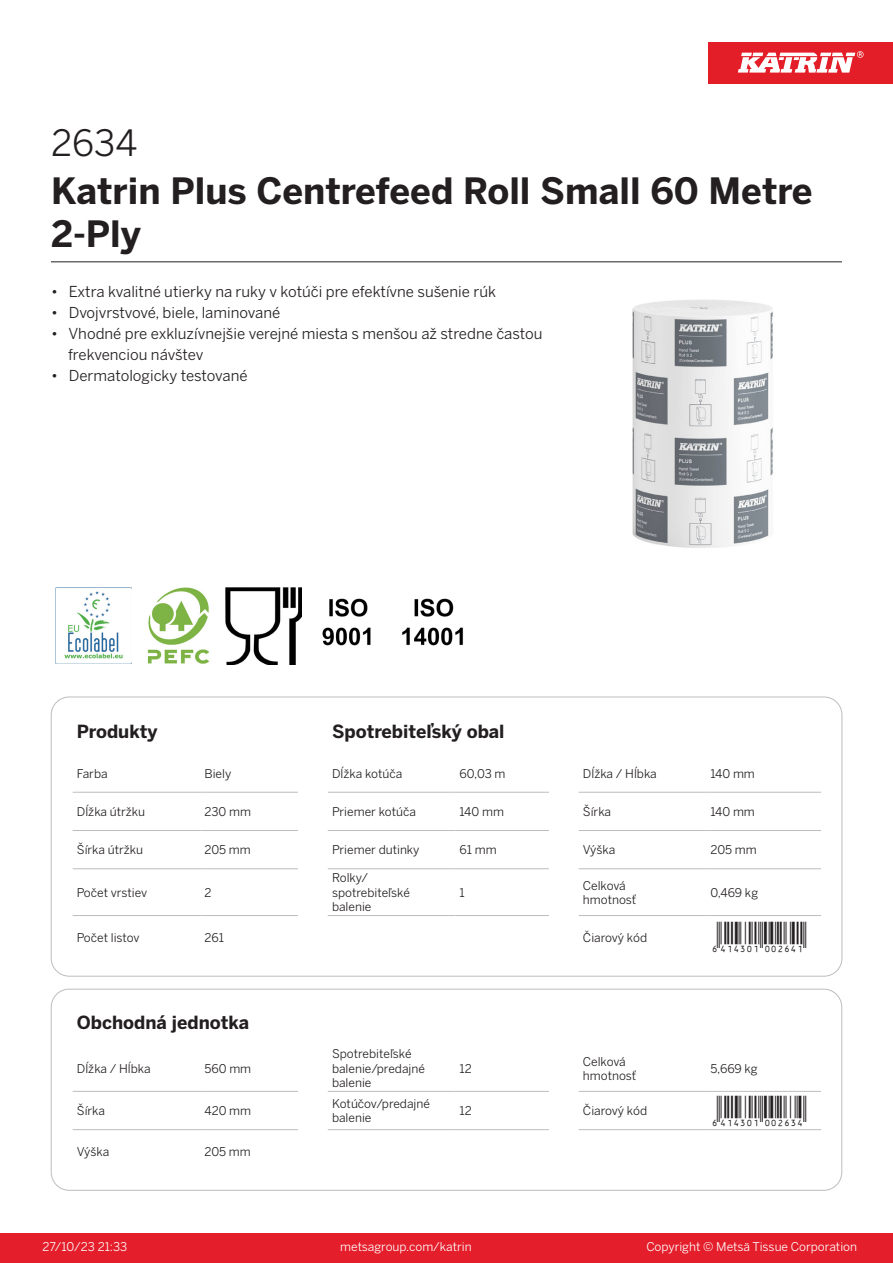
<style>
.page{position:relative;width:893px;height:1263px;background:#fff}
.page>*{position:absolute;margin:0;border:0;box-sizing:border-box;transform-origin:0 0}
.Product_Name{font:700 36px/43.2px "Benton Sans";color:#231f20}
.External_material_co{font:36px "Benton Sans";color:#231f20}
.T_EAN{font:30px "Viisas EAN Matala";color:#231f20}
.T_TableHeader{font:700 18px "Benton Sans";color:#231f20}
.MarketingBullets{font:15px/21px "Benton Sans";color:#231f20}
.T_TableBody{font:12px/14.4px "Benton Sans";color:#231f20}
.t1{font:12px "Benton Sans";color:#fff}
</style>
<div class="page">
<div style="left:0;top:1233px;width:893px;height:30px;background:#e41e2b"></div>
<div style="left:708px;top:43px;width:185px;height:41px;background:#e31e28"></div>
<svg style="left:738px;top:51px;width:126px;height:22px"></svg>
<hr style="left:73px;top:792px;width:127px;height:1px;background:#bcbdc0">
<hr style="left:200px;top:792px;width:98px;height:1px;background:#bcbdc0">
<hr style="left:328px;top:792px;width:127px;height:1px;background:#bcbdc0">
<hr style="left:455px;top:792px;width:94px;height:1px;background:#bcbdc0">
<hr style="left:579px;top:792px;width:127px;height:1px;background:#bcbdc0">
<hr style="left:706px;top:792px;width:115px;height:1px;background:#bcbdc0">
<hr style="left:73px;top:830px;width:127px;height:1px;background:#bcbdc0">
<hr style="left:200px;top:830px;width:98px;height:1px;background:#bcbdc0">
<hr style="left:328px;top:830px;width:127px;height:1px;background:#bcbdc0">
<hr style="left:455px;top:830px;width:94px;height:1px;background:#bcbdc0">
<hr style="left:579px;top:830px;width:127px;height:1px;background:#bcbdc0">
<hr style="left:706px;top:830px;width:115px;height:1px;background:#bcbdc0">
<hr style="left:73px;top:868px;width:127px;height:1px;background:#bcbdc0">
<hr style="left:200px;top:868px;width:98px;height:1px;background:#bcbdc0">
<hr style="left:328px;top:868px;width:127px;height:1px;background:#bcbdc0">
<hr style="left:455px;top:868px;width:94px;height:1px;background:#bcbdc0">
<hr style="left:579px;top:868px;width:127px;height:1px;background:#bcbdc0">
<hr style="left:706px;top:868px;width:115px;height:1px;background:#bcbdc0">
<hr style="left:73px;top:915px;width:127px;height:1px;background:#bcbdc0">
<hr style="left:200px;top:915px;width:98px;height:1px;background:#bcbdc0">
<hr style="left:328px;top:915px;width:127px;height:1px;background:#bcbdc0">
<hr style="left:455px;top:915px;width:94px;height:1px;background:#bcbdc0">
<hr style="left:579px;top:915px;width:127px;height:1px;background:#bcbdc0">
<hr style="left:706px;top:915px;width:115px;height:1px;background:#bcbdc0">
<hr style="left:73px;top:1091px;width:127px;height:1px;background:#bcbdc0">
<hr style="left:200px;top:1091px;width:98px;height:1px;background:#bcbdc0">
<hr style="left:328px;top:1091px;width:127px;height:1px;background:#bcbdc0">
<hr style="left:455px;top:1091px;width:94px;height:1px;background:#bcbdc0">
<hr style="left:579px;top:1091px;width:127px;height:1px;background:#bcbdc0">
<hr style="left:706px;top:1091px;width:115px;height:1px;background:#bcbdc0">
<hr style="left:73px;top:1129px;width:127px;height:1px;background:#bcbdc0">
<hr style="left:200px;top:1129px;width:98px;height:1px;background:#bcbdc0">
<hr style="left:328px;top:1129px;width:127px;height:1px;background:#bcbdc0">
<hr style="left:455px;top:1129px;width:94px;height:1px;background:#bcbdc0">
<hr style="left:579px;top:1129px;width:127px;height:1px;background:#bcbdc0">
<hr style="left:706px;top:1129px;width:115px;height:1px;background:#bcbdc0">
<div style="left:51px;top:989px;width:791px;height:201px;border:1px solid #bcbdc0;border-radius:18px"></div>
<img style="left:632px;top:300px;width:141px;height:248px">
<img style="left:55px;top:587px;width:77px;height:77px">
<img style="left:147px;top:587px;width:63px;height:77px">
<img style="left:225px;top:587px;width:77px;height:77px">
<img style="left:322px;top:598px;width:49px;height:48px">
<img style="left:402px;top:598px;width:61px;height:48px">
<hr style="left:51px;top:261px;width:791px;height:1px;background:#231f20">
<p class="External_material_co" style="left:51px;top:121px;width:88px">2634</p>
<p class="Product_Name" style="left:51px;top:170px;width:763px">Katrin Plus Centrefeed Roll Small 60 Metre<br>2-Ply</p>
<p class="MarketingBullets" style="left:51px;top:281px;width:446px">• Extra kvalitné utierky na ruky v kotúči pre efektívne sušenie rúk</p>
<p class="MarketingBullets" style="left:51px;top:302px;width:231px">• Dvojvrstvové, biele, laminované</p>
<p class="MarketingBullets" style="left:68px;top:323px;width:476px;text-indent:-17px">• Vhodné pre exkluzívnejšie verejné miesta s menšou až stredne častou frekvenciou návštev</p>
<p class="MarketingBullets" style="left:51px;top:365px;width:198px">• Dermatologicky testované</p>
<p class="T_TableHeader" style="left:77px;top:720px;width:82px">Produkty</p>
<p class="T_TableHeader" style="left:332px;top:720px;width:174px">Spotrebiteľský obal</p>
<p class="T_TableBody" style="left:77px;top:766px;width:32px">Farba</p>
<p class="T_TableBody" style="left:204px;top:766px;width:28px">Biely</p>
<p class="T_TableBody" style="left:332px;top:766px;width:72px">Dĺžka kotúča</p>
<p class="T_TableBody" style="left:460px;top:766px;width:47px">60,03 m</p>
<p class="T_TableBody" style="left:583px;top:766px;width:75px">Dĺžka / Hĺbka</p>
<p class="T_TableBody" style="left:710px;top:766px;width:46px">140 mm</p>
<p class="T_TableBody" style="left:77px;top:804px;width:70px">Dĺžka útržku</p>
<p class="T_TableBody" style="left:204px;top:804px;width:48px">230 mm</p>
<p class="T_TableBody" style="left:332px;top:804px;width:85px">Priemer kotúča</p>
<p class="T_TableBody" style="left:460px;top:804px;width:46px">140 mm</p>
<p class="T_TableBody" style="left:583px;top:804px;width:30px">Šírka</p>
<p class="T_TableBody" style="left:710px;top:804px;width:46px">140 mm</p>
<p class="T_TableBody" style="left:77px;top:843px;width:68px">Šírka útržku</p>
<p class="T_TableBody" style="left:204px;top:843px;width:48px">205 mm</p>
<p class="T_TableBody" style="left:332px;top:843px;width:89px">Priemer dutinky</p>
<p class="T_TableBody" style="left:460px;top:843px;width:39px">61 mm</p>
<p class="T_TableBody" style="left:583px;top:843px;width:34px">Výška</p>
<p class="T_TableBody" style="left:710px;top:843px;width:48px">205 mm</p>
<p class="T_TableBody" style="left:77px;top:885px;width:72px">Počet vrstiev</p>
<p class="T_TableBody" style="left:204px;top:885px;width:9px">2</p>
<p class="T_TableBody" style="left:332px;top:871px;width:38px">Rolky/</p>
<p class="T_TableBody" style="left:332px;top:885px;width:79px">spotrebiteľské balenie</p>
<p class="T_TableBody" style="left:460px;top:885px;width:7px">1</p>
<p class="T_TableBody" style="left:583px;top:878px;width:44px">Celková</p>
<p class="T_TableBody" style="left:583px;top:892px;width:55px">hmotnosť</p>
<p class="T_TableBody" style="left:710px;top:885px;width:49px">0,469 kg</p>
<p class="T_TableBody" style="left:77px;top:930px;width:64px">Počet listov</p>
<p class="T_TableBody" style="left:204px;top:930px;width:21px">261</p>
<p class="T_TableBody" style="left:583px;top:930px;width:66px">Čiarový kód</p>
<p class="T_EAN" style="left:710px;top:921px;width:97px">*6414301002641*</p>
<p class="T_TableHeader" style="left:77px;top:1011px;width:174px">Obchodná jednotka</p>
<p class="T_TableBody" style="left:77px;top:1061px;width:75px">Dĺžka / Hĺbka</p>
<p class="T_TableBody" style="left:204px;top:1061px;width:48px">560 mm</p>
<p class="T_TableBody" style="left:332px;top:1047px;width:94px">Spotrebiteľské balenie/predajné balenie</p>
<p class="T_TableBody" style="left:460px;top:1061px;width:14px">12</p>
<p class="T_TableBody" style="left:583px;top:1054px;width:44px">Celková</p>
<p class="T_TableBody" style="left:583px;top:1068px;width:55px">hmotnosť</p>
<p class="T_TableBody" style="left:710px;top:1061px;width:49px">5,669 kg</p>
<p class="T_TableBody" style="left:77px;top:1104px;width:30px">Šírka</p>
<p class="T_TableBody" style="left:204px;top:1104px;width:48px">420 mm</p>
<p class="T_TableBody" style="left:332px;top:1096px;width:99px">Kotúčov/predajné balenie</p>
<p class="T_TableBody" style="left:460px;top:1104px;width:14px">12</p>
<p class="T_TableBody" style="left:583px;top:1104px;width:66px">Čiarový kód</p>
<p class="T_EAN" style="left:710px;top:1095px;width:97px">*6414301002634*</p>
<p class="T_TableBody" style="left:77px;top:1144px;width:34px">Výška</p>
<p class="T_TableBody" style="left:204px;top:1144px;width:48px">205 mm</p>
<p class="t1" style="left:43px;top:1239px;width:86px">27/10/23 21:33</p>
<p class="t1" style="left:340px;top:1239px;width:133px">metsagroup.com/katrin</p>
<p class="t1" style="left:646px;top:1239px;width:212px">Copyright © Metsä Tissue Corporation</p>
</div>
